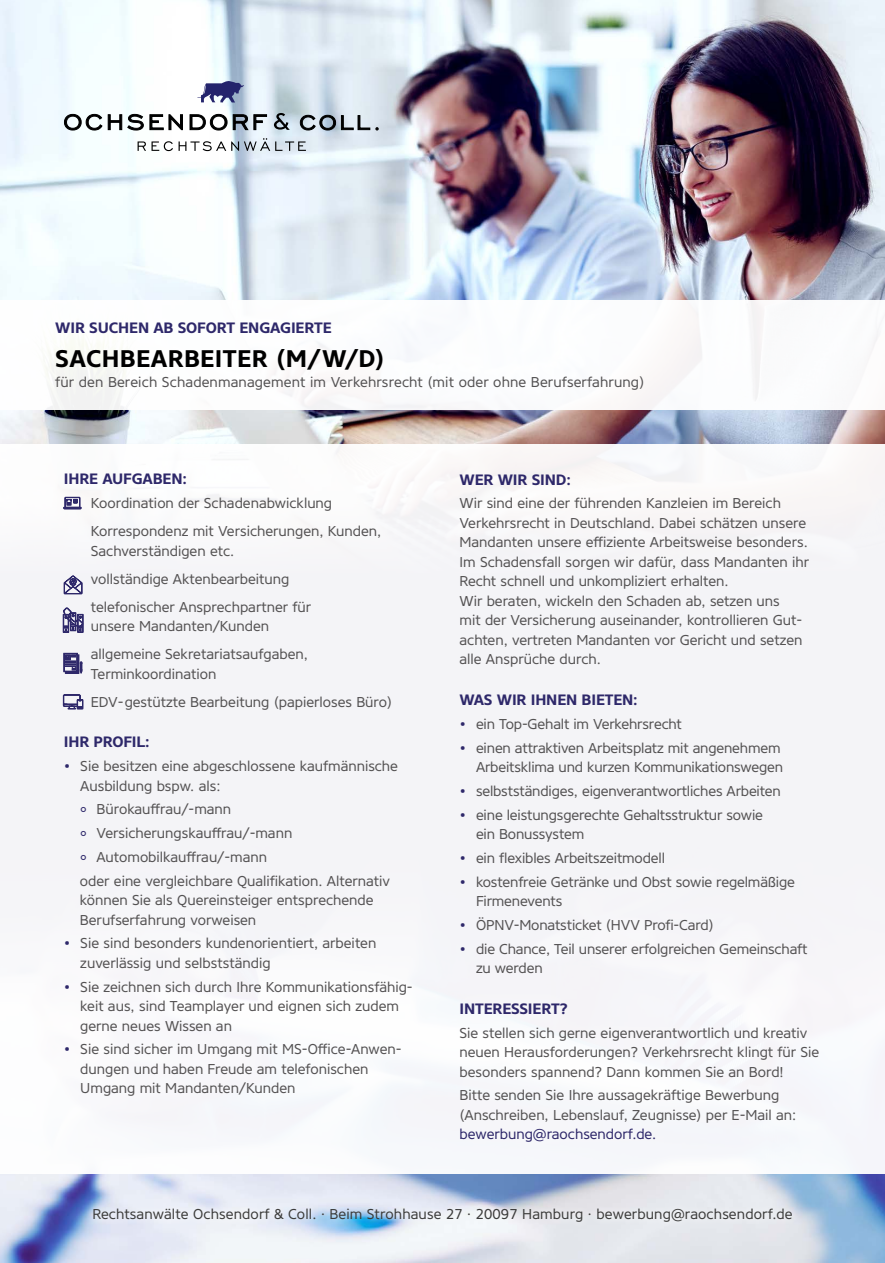
<style>
.page{position:relative;width:885px;height:1263px;background:#fff}
.page>*{position:absolute;margin:0;border:0;box-sizing:border-box;transform-origin:0 0}
.t1{font:700 24px "Core Sans N65";letter-spacing:.015em;color:#000}
.t2{font:700 15px "Core Sans N65";letter-spacing:-.01em;color:#2e286a}
.t3{font:14.25px/19.5px "Core Sans N45";color:#545253}
.t4{font:14.25px "Core Sans N45";letter-spacing:.01em;color:#3c3c3b}
.t5{font:14.25px "Core Sans N45";color:#2e286a}
.s1{font-size:15px;color:#2e286a}
</style>
<div class="page">
<img style="left:0;top:0;width:884px;height:444px">
<img style="left:0;top:1174px;width:884px;height:89px">
<div style="left:0;top:300px;width:884px;height:109px;background:#fff"></div>
<div style="left:0;top:444px;width:884px;height:729px;background:#f5f4f7"></div>
<svg style="left:197px;top:81px;width:47px;height:21px"></svg>
<svg style="left:137px;top:138px;width:169px;height:13px"></svg>
<svg style="left:64px;top:114px;width:203px;height:17px"></svg>
<svg style="left:300px;top:115px;width:79px;height:16px"></svg>
<svg style="left:274px;top:113px;width:16px;height:17px"></svg>
<svg style="left:86px;top:1201px;width:713px;height:28px;background:#dee6f0"></svg>
<svg style="left:63px;top:496px;width:18px;height:13px"></svg>
<svg style="left:63px;top:653px;width:19px;height:21px"></svg>
<svg style="left:64px;top:575px;width:18px;height:19px"></svg>
<svg style="left:63px;top:694px;width:20px;height:15px"></svg>
<svg style="left:63px;top:607px;width:20px;height:26px"></svg>
<p class="t2" style="left:55px;top:318px;width:278px">WIR SUCHEN AB SOFORT ENGAGIERTE</p>
<h1 class="t1" style="left:55px;top:343px;width:331px">SACHBEARBEITER (M/W/D)</h1>
<p class="t3" style="left:55px;top:373px;width:590px">für den Bereich Schadenmanagement im Verkehrsrecht (mit oder ohne Berufserfahrung)</p>
<p class="t2" style="left:64px;top:469px;width:125px">IHRE AUFGABEN:</p>
<p class="t3" style="left:91px;top:489px;width:292px;line-height:28px">Koordination der Schadenabwicklung<br>Korrespondenz mit Versicherungen, Kunden,</p>
<p class="t3" style="left:91px;top:537px;width:222px;line-height:28px">Sachverständigen etc. vollständige Aktenbearbeitung telefonischer Ansprechpartner für</p>
<p class="t3" style="left:91px;top:612px;width:218px;line-height:28px">unsere Mandanten/Kunden allgemeine Sekretariatsaufgaben,</p>
<p class="t3" style="left:91px;top:660px;width:303px;line-height:28px">Terminkoordination<br>EDV-gestützte Bearbeitung (papierloses Büro)</p>
<p class="t2" style="left:64px;top:732px;width:87px">IHR PROFIL:</p>
<p class="t3" style="left:80px;top:756px;width:319px;text-indent:-16px"><span class="s1">•</span> Sie besitzen eine abgeschlossene kaufmännische<br>Ausbildung bspw. als:</p>
<p class="t3" style="left:80px;top:798px;width:311px;line-height:23.7px"><span class="s1">◦</span> Bürokauffrau/-mann<br><span class="s1">◦</span> Versicherungskauffrau/-mann<br><span class="s1">◦</span> Automobilkauffrau/-mann<br>oder eine vergleichbare Qualifikation. Alternativ</p>
<p class="t3" style="left:80px;top:890px;width:295px">können Sie als Quereinsteiger entsprechende<br>Berufserfahrung vorweisen</p>
<p class="t3" style="left:80px;top:934px;width:297px;text-indent:-16px"><span class="s1">•</span> Sie sind besonders kundenorientiert, arbeiten zuverlässig und selbstständig</p>
<p class="t3" style="left:80px;top:977px;width:334px;text-indent:-16px"><span class="s1">•</span> Sie zeichnen sich durch Ihre Kommunikationsfähig&shy;keit aus, sind Teamplayer und eignen sich zudem gerne neues Wissen an</p>
<p class="t3" style="left:80px;top:1040px;width:322px;text-indent:-16px"><span class="s1">•</span> Sie sind sicher im Umgang mit MS-Office-Anwen&shy;dungen und haben Freude am telefonischen<br>Umgang mit Mandanten/Kunden</p>
<p class="t2" style="left:459px;top:470px;width:113px">WER WIR SIND:</p>
<p class="t3" style="left:459px;top:494px;width:351px">Wir sind eine der führenden Kanzleien im Bereich Verkehrsrecht in Deutschland. Dabei schätzen unsere Mandanten unsere effiziente Arbeitsweise besonders.<br>Im Schadensfall sorgen wir dafür, dass Mandanten ihr Recht schnell und unkompliziert erhalten.<br>Wir beraten, wickeln den Schaden ab, setzen uns<br>mit der Versicherung auseinander, kontrollieren Gut&shy;achten, vertreten Mandanten vor Gericht und setzen alle Ansprüche durch.</p>
<p class="t2" style="left:459px;top:690px;width:180px">WAS WIR IHNEN BIETEN:</p>
<p class="t3" style="left:459px;top:714px;width:224px"><span class="s1">•</span> ein Top-Gehalt im Verkehrsrecht</p>
<p class="t3" style="left:459px;top:738px;width:325px;text-align:right"><span class="s1">•</span> einen attraktiven Arbeitsplatz mit angenehmem<br>Arbeitsklima und kurzen Kommunikationswegen</p>
<p class="t3" style="left:459px;top:781px;width:323px"><span class="s1">•</span> selbstständiges, eigenverantwortliches Arbeiten</p>
<p class="t3" style="left:476px;top:805px;width:288px;text-indent:-16px"><span class="s1">•</span> eine leistungsgerechte Gehaltsstruktur sowie ein Bonussystem</p>
<p class="t3" style="left:459px;top:848px;width:207px"><span class="s1">•</span> ein flexibles Arbeitszeitmodell</p>
<p class="t3" style="left:476px;top:872px;width:320px;text-indent:-16px"><span class="s1">•</span> kostenfreie Getränke und Obst sowie regelmäßige<br>Firmenevents</p>
<p class="t3" style="left:459px;top:915px;width:256px"><span class="s1">•</span> ÖPNV-Monatsticket (HVV Profi-Card)</p>
<p class="t3" style="left:476px;top:939px;width:333px;text-indent:-16px"><span class="s1">•</span> die Chance, Teil unserer erfolgreichen Gemeinschaft zu werden</p>
<p class="t2" style="left:459px;top:999px;width:110px">INTERESSIERT?</p>
<p class="t3" style="left:459px;top:1023px;width:361px">Sie stellen sich gerne eigenverantwortlich und kreativ neuen Herausforderungen? Verkehrsrecht klingt für Sie besonders spannend? Dann kommen Sie an Bord!</p>
<p class="t3" style="left:459px;top:1086px;width:338px">Bitte senden Sie Ihre aussagekräftige Bewerbung (Anschreiben, Lebenslauf, Zeugnisse) per E-Mail an:</p>
<p class="t5" style="left:459px;top:1125px;width:198px">bewerbung@raochsendorf.de.</p>
<p class="t4" style="left:92px;top:1205px;width:701px">Rechtsanwälte Ochsendorf &amp; Coll. ∙ Beim Strohhause 27 ∙ 20097 Hamburg ∙ bewerbung@raochsendorf.de</p>
</div>
